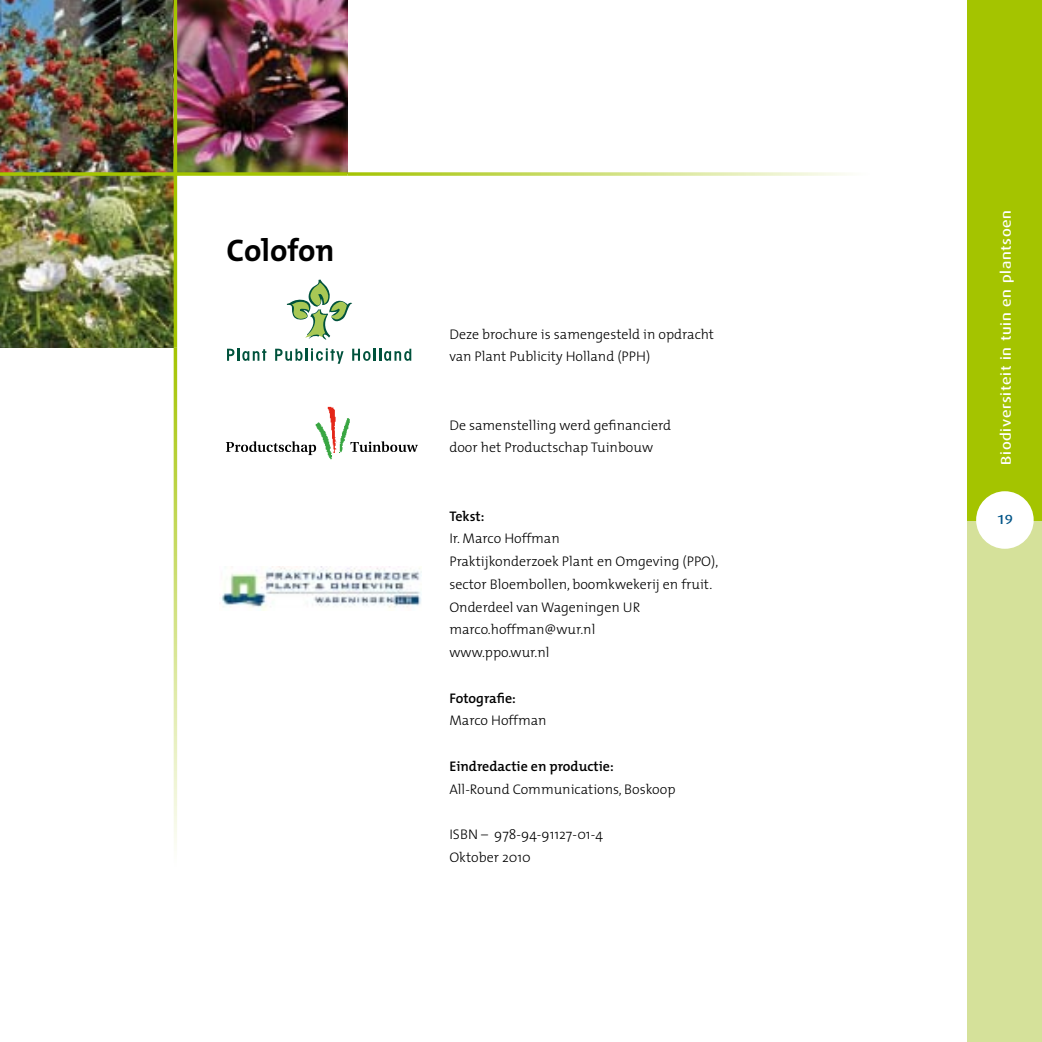
<style>
.page{position:relative;width:1042px;height:1042px;background:#fff}
.page>*{position:absolute;margin:0;border:0;box-sizing:border-box;transform-origin:0 0}
.t1{font:700 31.5px "The Mix";color:#000}
.t2{font:300 14px/22.8px "The Mix";color:#000}
.t3{font:600 14px "The Mix";color:#000}
.t4{font:500 14px "Dax Wide";letter-spacing:.05em;color:#fff}
.t5{font:500 13.12px "Dax Wide";color:#005487}
</style>
<div class="page">
<img style="left:0;top:0;width:174px;height:172px">
<img style="left:0;top:176px;width:174px;height:171px">
<img style="left:177px;top:0;width:170px;height:172px">
<hr style="left:174px;top:347px;width:3px;height:521px;background:#a4c400">
<hr style="left:174px;top:0;width:3px;height:347px;background:#a4c400">
<svg style="left:347px;top:172px;width:502px;height:4px;background:#d5e38b"></svg>
<svg style="left:0;top:172px;width:347px;height:4px"></svg>
<div style="left:967px;top:520px;width:75px;height:522px;background:#d5e19a"></div>
<div style="left:967px;top:0;width:75px;height:520px;background:#a4c400"></div>
<div style="left:976px;top:491px;width:57px;height:58px;background:#fff;border-radius:50%"></div>
<svg style="left:287px;top:280px;width:65px;height:60px"></svg>
<svg style="left:227px;top:349px;width:39px;height:12px"></svg>
<svg style="left:275px;top:348px;width:68px;height:16px"></svg>
<svg style="left:352px;top:349px;width:59px;height:12px"></svg>
<svg style="left:226px;top:407px;width:192px;height:52px"></svg>
<img style="left:221px;top:566px;width:201px;height:45px">
<h1 class="t1" style="left:227px;top:224px;width:110px">Colofon</h1>
<p class="t2" style="left:449px;top:322px;width:266px">Deze brochure is samengesteld in opdracht van Plant Publicity Holland (PPH)</p>
<p class="t2" style="left:449px;top:413px;width:223px">De samenstelling werd gefinancierd door het Productschap Tuinbouw</p>
<p class="t3" style="left:449px;top:504px;width:37px">Tekst:</p>
<p class="t2" style="left:449px;top:527px;width:270px">Ir. Marco Hoffman<br>Praktijkonderzoek Plant en Omgeving (PPO), sector Bloembollen, boomkwekerij en fruit.<br>Onderdeel van Wageningen UR marco.hoffman@wur.nl<br>www.ppo.wur.nl</p>
<p class="t3" style="left:449px;top:686px;width:68px">Fotografie:</p>
<p class="t2" style="left:449px;top:709px;width:99px">Marco Hoffman</p>
<p class="t3" style="left:449px;top:754px;width:166px">Eindredactie en productie:</p>
<p class="t2" style="left:449px;top:777px;width:228px">All-Round Communications, Boskoop</p>
<p class="t2" style="left:449px;top:822px;width:155px">ISBN – 978-94-91127-01-4<br>Oktober 2010</p>
<p class="t4" style="left:998px;top:465px;width:256px;rotate:-90deg">Biodiversiteit in tuin en plantsoen</p>
<p class="t5" style="left:997px;top:512px;width:18px">19</p>
</div>
